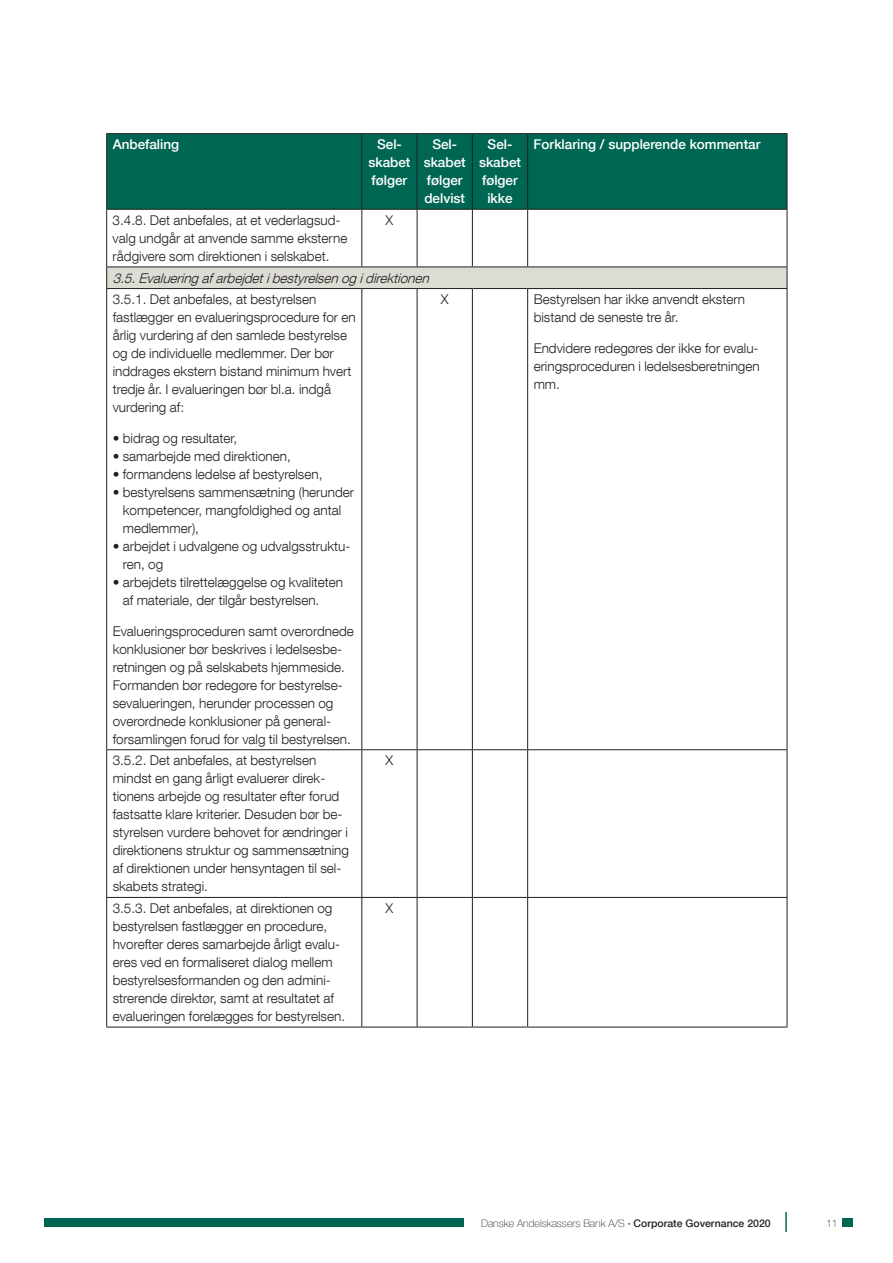
<style>
.page{position:relative;width:893px;height:1263px;background:#fff}
.page>*{position:absolute;margin:0;border:0;box-sizing:border-box;transform-origin:0 0}
.t1{font:300 13.5px/18px "Helvetica Neue LT Com";color:#231f20}
.t2{font:500 13.5px/18px "Helvetica Neue LT Com";color:#fff;text-align:center}
.t3{font:italic 300 13.5px "Helvetica Neue LT Com";color:#231f20}
.t4{font:100 10.5px "Helvetica Neue LT Com";color:#231f20}
.s1{font-weight:500}
</style>
<div class="page">
<hr style="left:785px;top:1212px;width:2px;height:20px;background:#006654">
<div style="left:44px;top:1218px;width:419px;height:9px;background:#006654"></div>
<div style="left:842px;top:1218px;width:11px;height:9px;background:#006654"></div>
<div style="left:107px;top:134px;width:680px;height:75px;background:#006654"></div>
<div style="left:107px;top:267px;width:680px;height:22px;background:#dcdcd4"></div>
<hr style="left:106px;top:210px;width:1px;height:57px;background:#231f20">
<hr style="left:361px;top:210px;width:1px;height:57px;background:#231f20">
<hr style="left:417px;top:210px;width:1px;height:57px;background:#231f20">
<hr style="left:472px;top:210px;width:1px;height:57px;background:#231f20">
<hr style="left:527px;top:210px;width:1px;height:57px;background:#231f20">
<hr style="left:787px;top:210px;width:1px;height:57px;background:#231f20">
<hr style="left:106px;top:267px;width:256px;height:1px;background:#231f20">
<svg style="left:106px;top:267px;width:1px;height:21px"></svg>
<hr style="left:362px;top:267px;width:55px;height:1px;background:#231f20">
<hr style="left:417px;top:267px;width:55px;height:1px;background:#231f20">
<hr style="left:472px;top:267px;width:56px;height:1px;background:#231f20">
<hr style="left:528px;top:267px;width:259px;height:1px;background:#231f20">
<svg style="left:787px;top:267px;width:1px;height:21px"></svg>
<hr style="left:106px;top:288px;width:256px;height:1px;background:#231f20">
<hr style="left:106px;top:289px;width:1px;height:460px;background:#231f20">
<hr style="left:362px;top:288px;width:55px;height:1px;background:#231f20">
<hr style="left:361px;top:289px;width:1px;height:460px;background:#231f20">
<hr style="left:417px;top:288px;width:55px;height:1px;background:#231f20">
<hr style="left:417px;top:289px;width:1px;height:460px;background:#231f20">
<hr style="left:472px;top:288px;width:56px;height:1px;background:#231f20">
<hr style="left:472px;top:289px;width:1px;height:460px;background:#231f20">
<hr style="left:528px;top:288px;width:259px;height:1px;background:#231f20">
<hr style="left:527px;top:289px;width:1px;height:460px;background:#231f20">
<hr style="left:787px;top:289px;width:1px;height:460px;background:#231f20">
<hr style="left:106px;top:749px;width:256px;height:1px;background:#231f20">
<hr style="left:106px;top:750px;width:1px;height:147px;background:#231f20">
<hr style="left:362px;top:749px;width:55px;height:1px;background:#231f20">
<hr style="left:361px;top:750px;width:1px;height:147px;background:#231f20">
<hr style="left:417px;top:749px;width:55px;height:1px;background:#231f20">
<hr style="left:417px;top:750px;width:1px;height:147px;background:#231f20">
<hr style="left:472px;top:749px;width:56px;height:1px;background:#231f20">
<hr style="left:472px;top:750px;width:1px;height:147px;background:#231f20">
<hr style="left:528px;top:749px;width:259px;height:1px;background:#231f20">
<hr style="left:527px;top:750px;width:1px;height:147px;background:#231f20">
<hr style="left:787px;top:750px;width:1px;height:147px;background:#231f20">
<hr style="left:106px;top:897px;width:256px;height:1px;background:#231f20">
<hr style="left:106px;top:898px;width:1px;height:129px;background:#231f20">
<hr style="left:362px;top:897px;width:55px;height:1px;background:#231f20">
<hr style="left:361px;top:898px;width:1px;height:129px;background:#231f20">
<hr style="left:417px;top:897px;width:55px;height:1px;background:#231f20">
<hr style="left:417px;top:898px;width:1px;height:129px;background:#231f20">
<hr style="left:472px;top:897px;width:56px;height:1px;background:#231f20">
<hr style="left:472px;top:898px;width:1px;height:129px;background:#231f20">
<hr style="left:528px;top:897px;width:259px;height:1px;background:#231f20">
<hr style="left:527px;top:898px;width:1px;height:129px;background:#231f20">
<hr style="left:787px;top:898px;width:1px;height:129px;background:#231f20">
<hr style="left:106px;top:1027px;width:256px;height:1px;background:#231f20">
<hr style="left:362px;top:1027px;width:55px;height:1px;background:#231f20">
<hr style="left:417px;top:1027px;width:55px;height:1px;background:#231f20">
<hr style="left:472px;top:1027px;width:56px;height:1px;background:#231f20">
<hr style="left:528px;top:1027px;width:259px;height:1px;background:#231f20">
<hr style="left:106px;top:133px;width:256px;height:1px;background:#231f20">
<hr style="left:106px;top:134px;width:1px;height:75px;background:#231f20">
<hr style="left:362px;top:133px;width:55px;height:1px;background:#231f20">
<hr style="left:361px;top:134px;width:1px;height:75px;background:#231f20">
<hr style="left:417px;top:133px;width:55px;height:1px;background:#231f20">
<hr style="left:417px;top:134px;width:1px;height:75px;background:#231f20">
<hr style="left:472px;top:133px;width:56px;height:1px;background:#231f20">
<hr style="left:472px;top:134px;width:1px;height:75px;background:#231f20">
<hr style="left:528px;top:133px;width:259px;height:1px;background:#231f20">
<hr style="left:527px;top:134px;width:1px;height:75px;background:#231f20">
<hr style="left:787px;top:134px;width:1px;height:75px;background:#231f20">
<hr style="left:106px;top:209px;width:256px;height:1px;background:#231f20">
<hr style="left:362px;top:209px;width:55px;height:1px;background:#231f20">
<hr style="left:417px;top:209px;width:55px;height:1px;background:#231f20">
<hr style="left:472px;top:209px;width:56px;height:1px;background:#231f20">
<hr style="left:528px;top:209px;width:259px;height:1px;background:#231f20">
<p class="t2" style="left:113px;top:135px;width:68px">Anbefaling</p>
<p class="t2" style="left:368px;top:135px;width:44px">Sel&shy;skabet følger</p>
<p class="t2" style="left:424px;top:135px;width:44px">Sel&shy;skabet følger delvist</p>
<p class="t2" style="left:479px;top:135px;width:44px">Sel&shy;skabet følger ikke</p>
<p class="t2" style="left:534px;top:135px;width:228px">Forklaring / supplerende kommentar</p>
<p class="t1" style="left:113px;top:211px;width:236px">3.4.8. Det anbefales, at et vederlagsud&shy;valg undgår at anvende samme eksterne rådgivere som direktionen i selskabet.</p>
<p class="t1" style="left:386px;top:211px;width:9px">X</p>
<p class="t3" style="left:113px;top:269px;width:322px">3.5.Evalueringafarbejdetibestyrelsenogidirektionen</p>
<p class="t1" style="left:113px;top:290px;width:245px">3.5.1. Det anbefales, at bestyrelsen fastlægger en evalueringsprocedure for en årlig vurdering af den samlede bestyrelse og de individuelle medlemmer. Der bør inddrages ekstern bistand minimum hvert tredje år. I evalueringen bør bl.a. indgå vurdering af:</p>
<p class="t1" style="left:113px;top:429px;width:126px">• bidrag og resultater,</p>
<p class="t1" style="left:113px;top:447px;width:180px">• samarbejde med direktionen,</p>
<p class="t1" style="left:113px;top:465px;width:211px">• formandens ledelse af bestyrelsen,</p>
<p class="t1" style="left:123px;top:483px;width:233px;text-indent:-10px">• bestyrelsens sammensætning (herunder kompetencer, mangfoldighed og antal medlemmer),</p>
<p class="t1" style="left:123px;top:537px;width:229px;text-indent:-10px">• arbejdet i udvalgene og udvalgsstruktu&shy;ren, og</p>
<p class="t1" style="left:123px;top:573px;width:222px;text-indent:-10px">• arbejdets tilrettelæggelse og kvaliteten af materiale, der tilgår bestyrelsen.</p>
<p class="t1" style="left:113px;top:622px;width:243px">Evalueringsproceduren samt overordnede konklusioner bør beskrives i ledelsesbe&shy;retningen og på selskabets hjemmeside.<br>Formanden bør redegøre for bestyrelse&shy;sevalueringen, herunder processen og overordnede konklusioner på general&shy;forsamlingen forud for valg til bestyrelsen.</p>
<p class="t1" style="left:441px;top:290px;width:9px">X</p>
<p class="t1" style="left:534px;top:290px;width:213px">Bestyrelsen har ikke anvendt ekstern bistand de seneste tre år.</p>
<p class="t1" style="left:534px;top:339px;width:228px;text-align:justify">Endvidere redegøres der ikke for evalu&shy;eringsproceduren i ledelsesberetningen mm.</p>
<p class="t1" style="left:113px;top:751px;width:238px">3.5.2. Det anbefales, at bestyrelsen mindst en gang årligt evaluerer direk&shy;tionens arbejde og resultater efter forud fastsatte klare kriterier. Desuden bør be&shy;styrelsen vurdere behovet for ændringer i direktionens struktur og sammensætning af direktionen under hensyntagen til sel&shy;skabets strategi.</p>
<p class="t1" style="left:386px;top:751px;width:9px">X</p>
<p class="t1" style="left:113px;top:899px;width:234px">3.5.3. Det anbefales, at direktionen og bestyrelsen fastlægger en procedure, hvorefter deres samarbejde årligt evalu&shy;eres ved en formaliseret dialog mellem bestyrelsesformanden og den admini&shy;strerende direktør, samt at resultatet af evalueringen forelægges for bestyrelsen.</p>
<p class="t1" style="left:386px;top:899px;width:9px">X</p>
<p class="t4" style="left:481px;top:1217px;width:291px">Danske Andelskassers Bank A/S <span class="s1">· Corporate Governance 2020</span></p>
<p class="t4" style="left:826px;top:1217px;width:13px">11</p>
</div>
